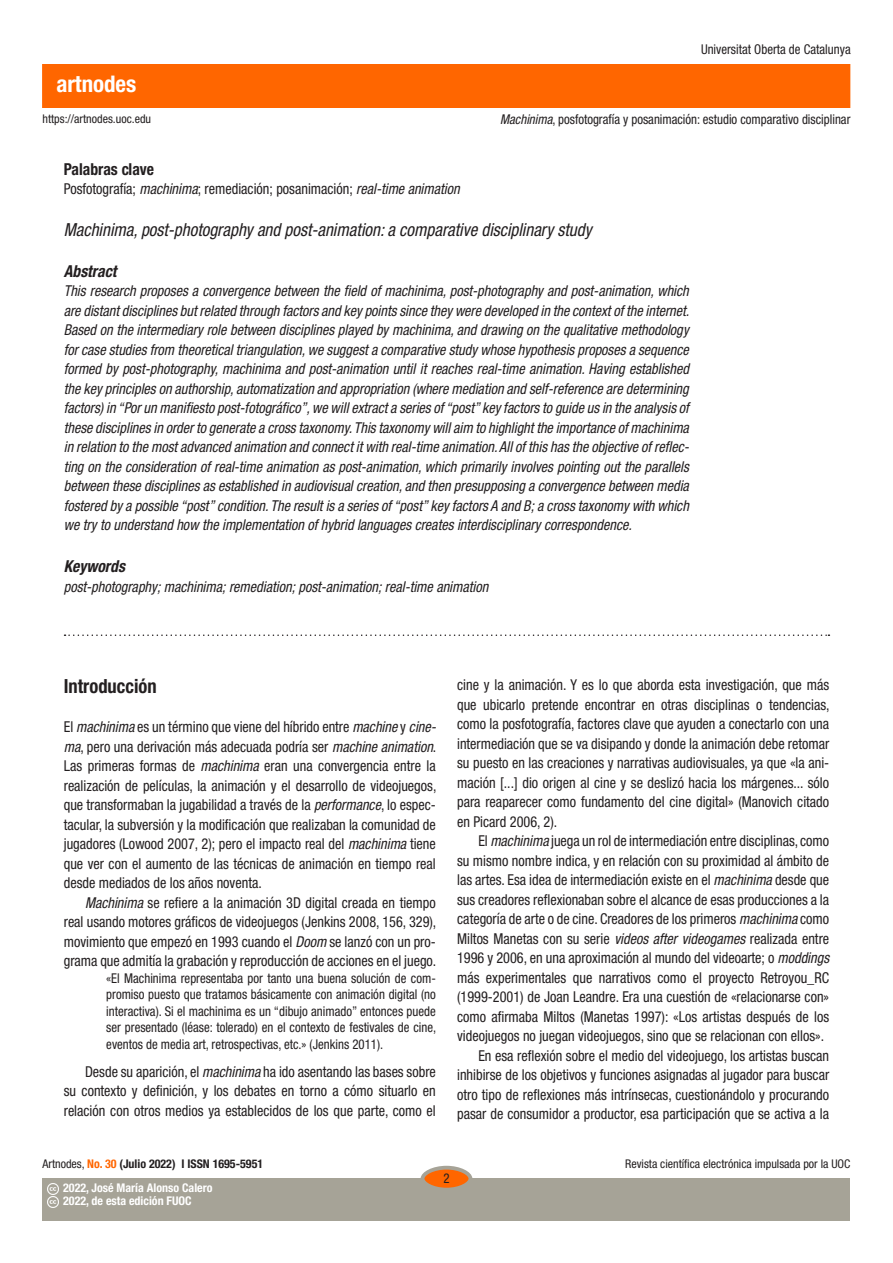
<style>
.page{position:relative;width:893px;height:1263px;background:#fff}
.page>*{position:absolute;margin:0;border:0;box-sizing:border-box;transform-origin:0 0}
.t1{font:700 condensed 22.95px "Helvetica Neue LT Std";color:#fff}
._03_apartat_1{font:700 condensed 19.5px "Helvetica Neue LT Std";color:#231f20;scale:.95 1}
._02_titulo_segundo_i{font:italic condensed 18px "Helvetica Neue LT Std";color:#231f20;scale:.95 1}
._01_palabras_clave{font:700 condensed 16.5px "Helvetica Neue LT Std";color:#231f20;scale:.95 1}
._02_abstract{font:italic 700 condensed 16.5px "Helvetica Neue LT Std";color:#231f20;scale:.95 1}
._02_keywords{font:italic 700 condensed 16.5px "Helvetica Neue LT Std";color:#231f20;scale:.95 1}
._02_texto_base{font:condensed 15px/19.5px "Helvetica Neue LT Std";color:#231f20;text-align:justify;scale:.95 1}
._02_abstract_text_0{font:italic condensed 15px/19.5px "Helvetica Neue LT Std";color:#231f20;text-align:justify;scale:.95 1}
._02_texto_base_1{font:condensed 15px/19.5px "Helvetica Neue LT Std";color:#231f20;text-align:justify;scale:.95 1}
._02_keywords_text{font:italic condensed 15px "Helvetica Neue LT Std";color:#231f20;scale:.95 1}
._02_palabras_clave{font:condensed 15px "Helvetica Neue LT Std";color:#231f20;scale:.95 1}
._02_texto_base_entra{font:condensed 13.5px/16.5px "Helvetica Neue LT Std";color:#231f20;text-align:justify;scale:.95 1}
.t2{font:condensed 12px "Helvetica Neue LT Std";color:#231f20}
.t3{font:700 condensed 12px/13.5px "Helvetica Neue LT Std";color:#fff}
.t4{font:700 condensed 12px "Helvetica Neue LT Std";color:#231f20}
.s1{font-style:italic}
.s2{font-weight:400}
.s3{color:#f60}
</style>
<div class="page">
<div style="left:43px;top:65px;width:807px;height:42px;background:#f60"></div>
<div style="left:43px;top:1178px;width:807px;height:42px;background:#a6a397"></div>
<div style="left:422px;top:1168px;width:48px;height:21px;background:#f60;border-radius:50%"></div>
<div style="left:421px;top:1166px;width:51px;height:25px;border:4px solid #a6a397;border-radius:50%"></div>
<svg style="left:47px;top:1183px;width:11px;height:25px"></svg>
<svg style="left:65px;top:634px;width:764px;height:2px"></svg>
<h1 class="t1" style="left:56px;top:69px;width:81px">artnodes</h1>
<p class="_02_texto_base_entra" style="left:701px;top:41px;width:159px">Universitat Oberta de Catalunya</p>
<p class="t2" style="left:43px;top:112px;width:110px">https://artnodes.uoc.edu</p>
<p class="_02_texto_base_entra" style="left:500px;top:111px;width:370px"><span class="s1">Machinima</span>, posfotografía y posanimación: estudio comparativo disciplinar</p>
<p class="_01_palabras_clave" style="left:64px;top:159px;width:97px">Palabras clave</p>
<h2 class="_02_palabras_clave" style="left:64px;top:180px;width:418px">Posfotografía; <span class="s1">machinima</span>; remediación; posanimación; <span class="s1">real-time animation</span></h2>
<p class="_02_titulo_segundo_i" style="left:64px;top:219px;width:557px">Machinima, post-photography and post-animation: a comparative disciplinary study</p>
<p class="_02_abstract" style="left:64px;top:261px;width:57px">Abstract</p>
<p class="_02_abstract_text_0" style="left:64px;top:281px;width:660px">This research proposes a convergence between the field of machinima, post-photography and post-animation, which are distant disciplines but related through factors and key points since they were developed in the context of the internet.<br>Based on the intermediary role between disciplines played by machinima, and drawing on the qualitative methodology for case studies from theoretical triangulation, we suggest a comparative study whose hypothesis proposes a sequence formed by post-photography, machinima and post-animation until it reaches real-time animation. Having established the key principles on authorship, automatization and appropriation (where mediation and self-reference are determining factors) in “Por un manifiesto post-fotográfico”, we will extract a series of “post” key factors to guide us in the analysis of these disciplines in order to generate a cross taxonomy. This taxonomy will aim to highlight the importance of machinima in relation to the most advanced animation and connect it with real-time animation. All of this has the objective of reflec&shy;ting on the consideration of real-time animation as post-animation, which primarily involves pointing out the parallels between these disciplines as established in audiovisual creation, and then presupposing a convergence between media fostered by a possible “post” condition. The result is a series of “post” key factors A and B; a cross taxonomy with which we try to understand how the implementation of hybrid languages creates interdisciplinary correspondence.</p>
<p class="_02_keywords" style="left:64px;top:557px;width:66px">Keywords</p>
<p class="_02_keywords_text" style="left:64px;top:578px;width:448px">post-photography; machinima; remediation; post-animation; real-time animation</p>
<h2 class="_03_apartat_1" style="left:64px;top:674px;width:99px">Introducción</h2>
<p class="_02_texto_base_1" style="left:64px;top:717px;width:394px">El <span class="s1">machinima</span> es un término que viene del híbrido entre <span class="s1">machine</span> y <span class="s1">cine&shy;ma</span>, pero una derivación más adecuada podría ser <span class="s1">machine animation</span>.<br>Las primeras formas de <span class="s1">machinima</span> eran una convergencia entre la realización de películas, la animación y el desarrollo de videojuegos, que transformaban la jugabilidad a través de la <span class="s1">performance</span>, lo espec&shy;tacular, la subversión y la modificación que realizaban la comunidad de jugadores (Lowood 2007, 2); pero el impacto real del <span class="s1">machinima</span> tiene que ver con el aumento de las técnicas de animación en tiempo real desde mediados de los años noventa.</p>
<p class="_02_texto_base" style="left:64px;top:893px;width:394px;text-indent:21px"><span class="s1">Machinima</span> se refiere a la animación 3D digital creada en tiempo real usando motores gráficos de videojuegos (Jenkins 2008, 156, 329), movimiento que empezó en 1993 cuando el <span class="s1">Doom</span> se lanzó con un pro&shy;grama que admitía la grabación y reproducción de acciones en el juego.</p>
<p class="_02_texto_base_entra" style="left:106px;top:970px;width:349px">«El Machinima representaba por tanto una buena solución de com&shy;promiso puesto que tratamos básicamente con animación digital (no interactiva). Si el machinima es un “dibujo animado” entonces puede ser presentado (léase: tolerado) en el contexto de festivales de cine, eventos de media art, retrospectivas, etc.» (Jenkins 2011).</p>
<p class="_02_texto_base" style="left:64px;top:1062px;width:393px;text-indent:21px">Desde su aparición, el <span class="s1">machinima</span> ha ido asentando las bases sobre su contexto y definición, y los debates en torno a cómo situarlo en relación con otros medios ya establecidos de los que parte, como el</p>
<p class="_02_texto_base" style="left:457px;top:675px;width:394px">cine y la animación. Y es lo que aborda esta investigación, que más que ubicarlo pretende encontrar en otras disciplinas o tendencias, como la posfotografía, factores clave que ayuden a conectarlo con una intermediación que se va disipando y donde la animación debe retomar su puesto en las creaciones y narrativas audiovisuales, ya que «la ani&shy;mación [...] dio origen al cine y se deslizó hacia los márgenes... sólo para reaparecer como fundamento del cine digital» (Manovich citado en Picard 2006, 2).</p>
<p class="_02_texto_base" style="left:457px;top:831px;width:393px;text-indent:21px">El <span class="s1">machinima</span> juega un rol de intermediación entre disciplinas, como su mismo nombre indica, y en relación con su proximidad al ámbito de las artes. Esa idea de intermediación existe en el <span class="s1">machinima</span> desde que sus creadores reflexionaban sobre el alcance de esas producciones a la categoría de arte o de cine. Creadores de los primeros <span class="s1">machinima</span> como Miltos Manetas con su serie <span class="s1">videos after videogames</span> realizada entre 1996 y 2006, en una aproximación al mundo del videoarte; o <span class="s1">moddings </span>más experimentales que narrativos como el proyecto Retroyou_RC (1999-2001) de Joan Leandre. Era una cuestión de «relacionarse con» como afirmaba Miltos (Manetas 1997): «Los artistas después de los videojuegos no juegan videojuegos, sino que se relacionan con ellos».</p>
<p class="_02_texto_base" style="left:457px;top:1045px;width:393px;text-indent:21px">En esa reflexión sobre el medio del videojuego, los artistas buscan inhibirse de los objetivos y funciones asignadas al jugador para buscar otro tipo de reflexiones más intrínsecas, cuestionándolo y procurando pasar de consumidor a productor, esa participación que se activa a la</p>
<p class="t4" style="left:43px;top:1157px;width:222px"><span class="s2">Artnodes,</span> <span class="s3">No. 30</span> (Julio 2022) I ISSN 1695-5951</p>
<p class="t2" style="left:625px;top:1157px;width:227px">Revista científica electrónica impulsada por la UOC</p>
<p class="t3" style="left:63px;top:1181px;width:151px">2022, José María Alonso Calero<br>2022, de esta edición FUOC</p>
<p class="_02_texto_base_entra" style="left:443px;top:1170px;width:8px">2</p>
</div>
